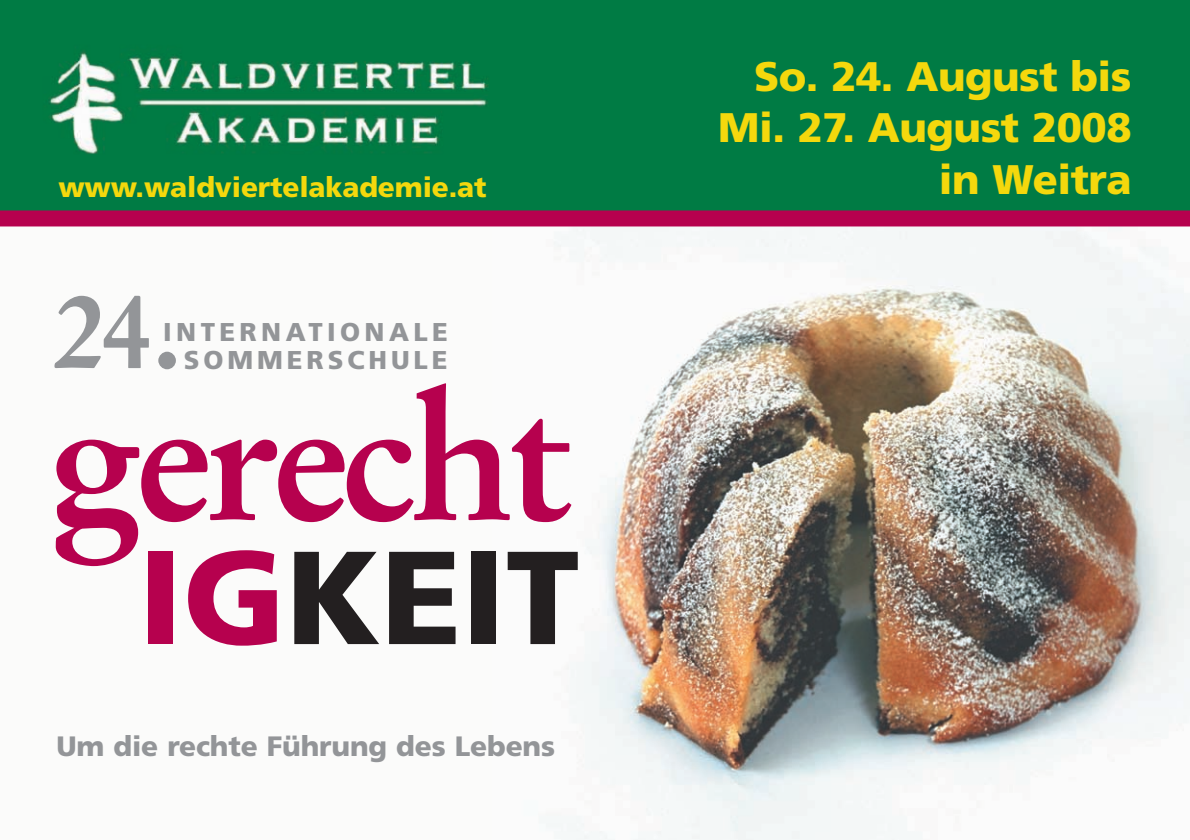
<style>
.page{position:relative;width:1190px;height:840px;background:#fff}
.page>*{position:absolute;margin:0;border:0;box-sizing:border-box;transform-origin:0 0}
.t1{font:174px "Stempel Garamond Bold OV UYCYKB";letter-spacing:-.05em;color:#b6014e}
.t2{font:132.2px "Frutiger Black OV TYCYKB";color:#231f20}
.t3{font:106px "Stempel Garamond Bold OV UYCYKB";color:#939598}
.t4{font:41.4px/51.4px "Frutiger Black OV TYCYKB";letter-spacing:-.01em;color:#f4d80d;text-align:right}
.t5{font:28px "Frutiger Black OV TYCYKB";letter-spacing:-.005em;color:#939598}
.t6{font:28px "Frutiger Black OV TYCYKB";letter-spacing:-.005em;color:#f4d80d}
.t7{font:25.8px "Frutiger Black OV TYCYKB";letter-spacing:.16em;color:#939598}
.s1{color:#b6014e}
</style>
<div class="page">
<div style="left:0;top:217px;width:1190px;height:623px;background:#fbfbfa"></div>
<img style="left:493px;top:226px;width:697px;height:606px">
<img style="left:0;top:0;width:1190px;height:210px">
<div style="left:0;top:210px;width:1190px;height:16px;background:#b6014e"></div>
<p class="t6" style="left:58px;top:171px;width:430px">www.waldviertelakademie.at</p>
<h3 class="t3" style="left:53px;top:266px;width:129px">24.</h3>
<p class="t7" style="left:163px;top:317px;width:286px">INTERNATIONALE</p>
<p class="t7" style="left:184px;top:345px;width:265px">SOMMERSCHULE</p>
<h1 class="t1" style="left:47px;top:352px;width:529px">gerecht</h1>
<h2 class="t2" style="left:139px;top:521px;width:442px"><span class="s1">IG</span>KEIT</h2>
<p class="t5" style="left:56px;top:730px;width:500px">Um die rechte Führung des Lebens</p>
<p class="t4" style="left:718px;top:51px;width:415px">So. 24. August bis<br>Mi. 27. August 2008 in Weitra</p>
</div>
